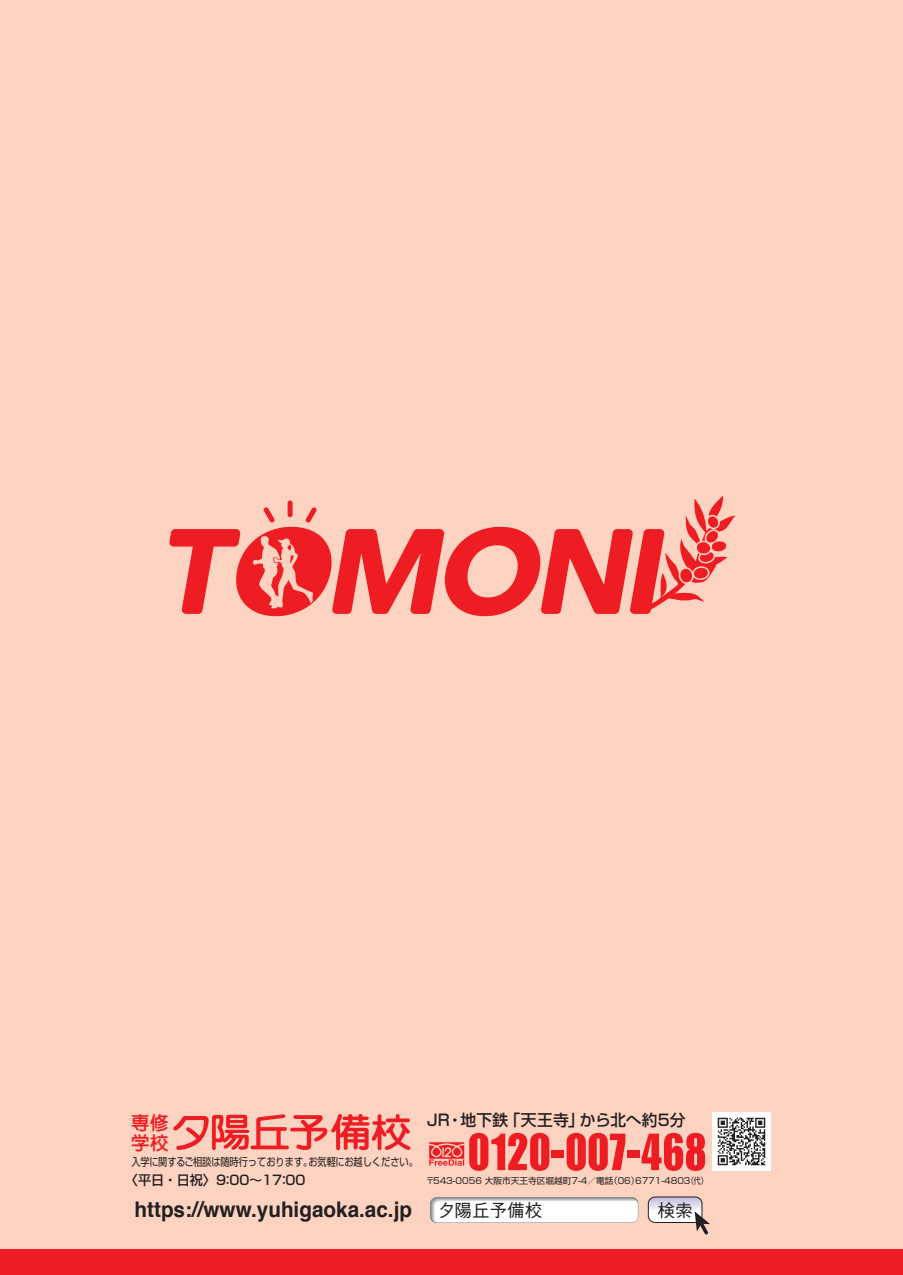
<style>
.page{position:relative;width:903px;height:1275px;background:#fcd2c0}
.page>*{position:absolute;margin:0;border:0;box-sizing:border-box;transform-origin:0 0}
.t1{font:700 21.53px "Helvetica";color:#231f20;scale:.96 1}
.t2{font:18.9px/20.5px "Jun 34 Pro Medium 90 pv RKSJ H";color:#ee1d23}
.t3{font:17.68px "Gothic BBB Pro Medium 90 pv RKSJ H";color:#231f20}
.t4{font:15.75px "Shin Go Pro Medium 90 pv RKSJ H";letter-spacing:.01em;color:#231f20}
.t5{font:13.12px "Shin Go Pro Medium 90 pv RKSJ H";color:#231f20}
.t6{font:11.03px "Shin Go Pro Regular 90 pv RKSJ H";color:#231f20;scale:.83 1}
.t7{font:8.58px "Shin Go Pro Regular 90 pv RKSJ H";color:#231f20}
</style>
<div class="page">
<div style="left:0;top:1249px;width:903px;height:26px;background:#ee1d23"></div>
<svg style="left:648px;top:1197px;width:54px;height:25px"></svg>
<div style="left:648px;top:1196px;width:54px;height:27px;border:1px solid #231f20;border-radius:7px"></div>
<svg style="left:430px;top:1197px;width:208px;height:26px;background:#eee"></svg>
<svg style="left:695px;top:1211px;width:15px;height:24px"></svg>
<div style="left:552px;top:1150px;width:12px;height:7px;background:#ee1d23"></div>
<svg style="left:566px;top:1133px;width:59px;height:38px"></svg>
<div style="left:627px;top:1150px;width:13px;height:7px;background:#ee1d23"></div>
<svg style="left:641px;top:1133px;width:64px;height:38px"></svg>
<svg style="left:429px;top:1133px;width:120px;height:38px"></svg>
<svg style="left:173px;top:1114px;width:237px;height:36px"></svg>
<img style="left:712px;top:1112px;width:58px;height:58px">
<svg style="left:169px;top:496px;width:566px;height:120px"></svg>
<h2 class="t2" style="left:131px;top:1115px;width:39px">専修学校</h2>
<h3 class="t5" style="left:125px;top:1175px;width:182px">〈平日・日祝〉9：00～17：00</h3>
<p class="t6" style="left:131px;top:1158px;width:347px">入学に関するご相談は随時行っております。お気軽にお越しください。</p>
<h1 class="t1" style="left:135px;top:1200px;width:291px">https://www.yuhigaoka.ac.jp</h1>
<h3 class="t4" style="left:427px;top:1114px;width:260px">JR・地下鉄「天王寺」から北へ約5分</h3>
<p class="t7" style="left:426px;top:1177px;width:284px">〒543-0056 大阪市天王寺区堀越町7-4／電話（06）6771-4803（代）</p>
<h3 class="t3" style="left:438px;top:1204px;width:106px">夕陽丘予備校</h3>
<h3 class="t3" style="left:657px;top:1203px;width:37px">検索</h3>
</div>
